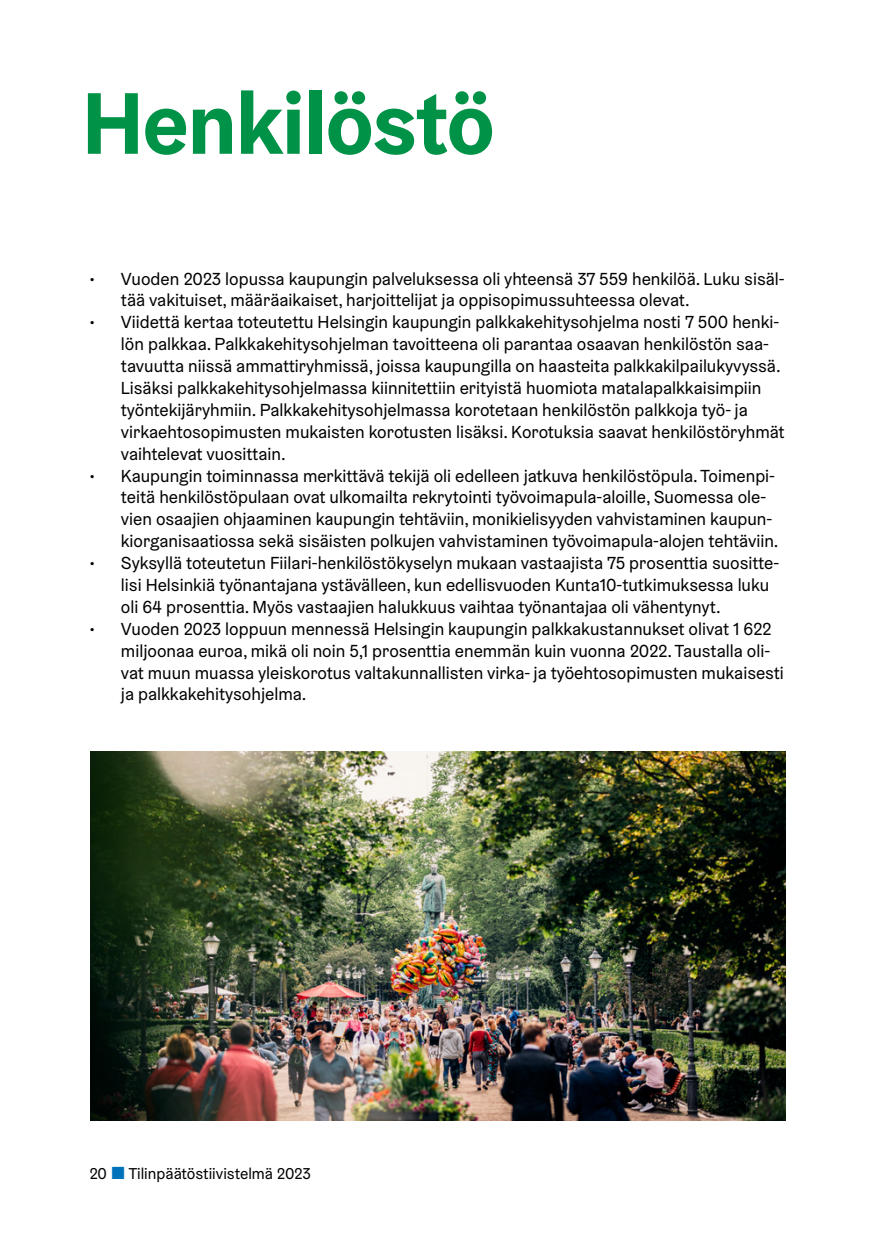
<style>
.page{position:relative;width:874px;height:1241px;background:#fff}
.page>*{position:absolute;margin:0;border:0;box-sizing:border-box;transform-origin:0 0}
.t1{font:700 87.5px "Helsinki Grotesk";letter-spacing:-.01em;color:#009247}
.t2{font:17.5px/21.9px "Helsinki Grotesk";color:#000}
.t3{font:15.75px "Helsinki Grotesk";color:#000}
.s1{font-size:17.5px;color:#0072bc}
</style>
<div class="page">
<img style="left:90px;top:751px;width:695px;height:369px">
<h1 class="t1" style="left:82px;top:68px;width:414px">Henkilöstö</h1>
<p class="t2" style="left:121px;top:267px;width:664px;text-indent:-31px">• Vuoden 2023 lopussa kaupungin palveluksessa oli yhteensä 37 559 henkilöä. Luku sisäl&shy;tää vakituiset, määräaikaiset, harjoittelijat ja oppisopimussuhteessa olevat.</p>
<p class="t2" style="left:121px;top:311px;width:665px;text-indent:-31px">• Viidettä kertaa toteutettu Helsingin kaupungin palkkakehitysohjelma nosti 7 500 henki&shy;lön palkkaa. Palkkakehitysohjelman tavoitteena oli parantaa osaavan henkilöstön saa&shy;tavuutta niissä ammattiryhmissä, joissa kaupungilla on haasteita palkkakilpailukyvyssä.<br>Lisäksi palkkakehitysohjelmassa kiinnitettiin erityistä huomiota matalapalkkaisimpiin työntekijäryhmiin. Palkkakehitysohjelmassa korotetaan henkilöstön palkkoja työ- ja virkaehtosopimusten mukaisten korotusten lisäksi. Korotuksia saavat henkilöstöryhmät vaihtelevat vuosittain.</p>
<p class="t2" style="left:121px;top:464px;width:658px;text-indent:-31px">• Kaupungin toiminnassa merkittävä tekijä oli edelleen jatkuva henkilöstöpula. Toimenpi&shy;teitä henkilöstöpulaan ovat ulkomailta rekrytointi työvoimapula-aloille, Suomessa ole&shy;vien osaajien ohjaaminen kaupungin tehtäviin, monikielisyyden vahvistaminen kaupun&shy;kiorganisaatiossa sekä sisäisten polkujen vahvistaminen työvoimapula-alojen tehtäviin.</p>
<p class="t2" style="left:121px;top:552px;width:659px;text-indent:-31px">• Syksyllä toteutetun Fiilari-henkilöstökyselyn mukaan vastaajista 75 prosenttia suositte&shy;lisi Helsinkiä työnantajana ystävälleen, kun edellisvuoden Kunta10-tutkimuksessa luku oli 64 prosenttia. Myös vastaajien halukkuus vaihtaa työnantajaa oli vähentynyt.</p>
<p class="t2" style="left:121px;top:617px;width:664px;text-indent:-31px">• Vuoden 2023 loppuun mennessä Helsingin kaupungin palkkakustannukset olivat 1 622 miljoonaa euroa, mikä oli noin 5,1 prosenttia enemmän kuin vuonna 2022. Taustalla oli&shy;vat muun muassa yleiskorotus valtakunnallisten virka- ja työehtosopimusten mukaisesti ja palkkakehitysohjelma.</p>
<p class="t3" style="left:89px;top:1163px;width:223px">20 <span class="s1">■</span> Tilinpäätöstiivistelmä 2023</p>
</div>
